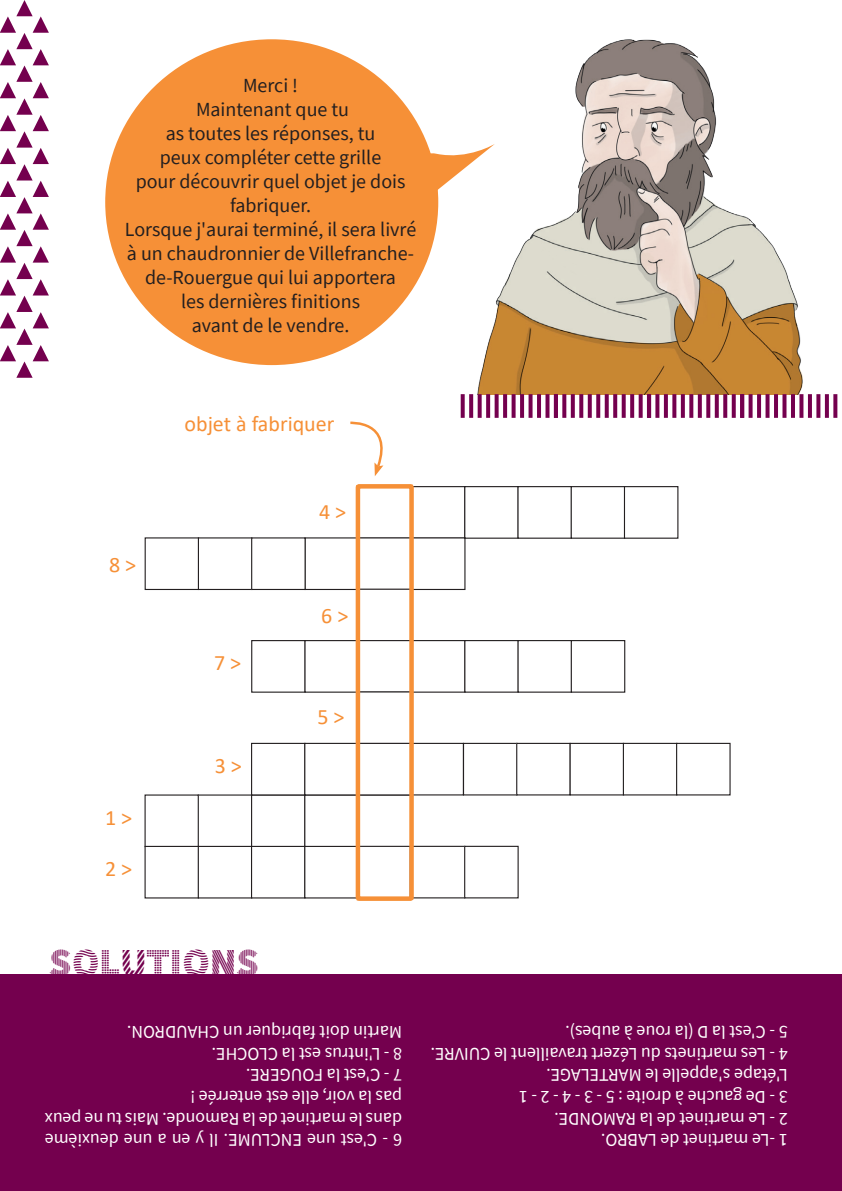
<style>
.page{position:relative;width:842px;height:1191px;background:#fff}
.page>*{position:absolute;margin:0;border:0;box-sizing:border-box;transform-origin:0 0}
.t1{font:40px "Source Sans Pro DISPLAY";color:#74004e}
.t2{font:22px "Calibri";color:#f69037}
.t3{font:20px/24px "Source Sans Pro";color:#231f20;text-align:center}
.t4{font:18px/21.6px "Source Sans Pro";color:#fff}
</style>
<div class="page">
<div style="left:1px;top:974px;width:841px;height:217px;background:#74004e"></div>
<div style="left:411px;top:486px;width:54px;height:53px;border:1px solid #231f20"></div>
<div style="left:464px;top:486px;width:55px;height:53px;border:1px solid #231f20"></div>
<div style="left:517px;top:486px;width:55px;height:53px;border:1px solid #231f20"></div>
<div style="left:304px;top:537px;width:55px;height:53px;border:1px solid #231f20"></div>
<div style="left:358px;top:537px;width:54px;height:53px;border:1px solid #231f20"></div>
<div style="left:411px;top:537px;width:54px;height:53px;border:1px solid #231f20"></div>
<div style="left:358px;top:588px;width:54px;height:53px;border:1px solid #231f20"></div>
<div style="left:358px;top:640px;width:54px;height:52px;border:1px solid #231f20"></div>
<div style="left:358px;top:691px;width:54px;height:53px;border:1px solid #231f20"></div>
<div style="left:251px;top:794px;width:55px;height:53px;border:1px solid #231f20"></div>
<div style="left:304px;top:794px;width:55px;height:53px;border:1px solid #231f20"></div>
<div style="left:409px;top:743px;width:55px;height:52px;border:1px solid #231f20"></div>
<div style="left:357px;top:743px;width:54px;height:52px;border:1px solid #231f20"></div>
<div style="left:356px;top:845px;width:55px;height:53px;border:1px solid #231f20"></div>
<div style="left:463px;top:743px;width:54px;height:52px;border:1px solid #231f20"></div>
<div style="left:516px;top:743px;width:55px;height:52px;border:1px solid #231f20"></div>
<div style="left:251px;top:743px;width:55px;height:52px;border:1px solid #231f20"></div>
<div style="left:304px;top:743px;width:55px;height:52px;border:1px solid #231f20"></div>
<div style="left:145px;top:846px;width:54px;height:52px;border:1px solid #231f20"></div>
<div style="left:198px;top:846px;width:54px;height:52px;border:1px solid #231f20"></div>
<div style="left:251px;top:846px;width:54px;height:52px;border:1px solid #231f20"></div>
<div style="left:304px;top:846px;width:55px;height:52px;border:1px solid #231f20"></div>
<div style="left:411px;top:845px;width:54px;height:53px;border:1px solid #231f20"></div>
<div style="left:464px;top:845px;width:55px;height:53px;border:1px solid #231f20"></div>
<svg style="left:350px;top:421px;width:34px;height:55px"></svg>
<div style="left:571px;top:486px;width:54px;height:53px;border:1px solid #231f20"></div>
<div style="left:624px;top:486px;width:54px;height:53px;border:1px solid #231f20"></div>
<div style="left:145px;top:537px;width:54px;height:53px;border:1px solid #231f20"></div>
<div style="left:198px;top:537px;width:54px;height:53px;border:1px solid #231f20"></div>
<div style="left:251px;top:537px;width:55px;height:53px;border:1px solid #231f20"></div>
<div style="left:105px;top:39px;width:333px;height:326px;background:#f69037;border-radius:50%"></div>
<img style="left:421px;top:39px;width:382px;height:355px">
<svg style="left:512px;top:394px;width:4px;height:24px"></svg>
<svg style="left:520px;top:394px;width:4px;height:24px"></svg>
<svg style="left:528px;top:394px;width:4px;height:24px"></svg>
<hr style="left:537px;top:394px;width:4px;height:24px;background:#74004e">
<svg style="left:545px;top:394px;width:4px;height:24px"></svg>
<svg style="left:461px;top:394px;width:4px;height:24px"></svg>
<svg style="left:469px;top:394px;width:4px;height:24px"></svg>
<svg style="left:478px;top:394px;width:4px;height:24px"></svg>
<svg style="left:486px;top:394px;width:4px;height:24px"></svg>
<svg style="left:495px;top:394px;width:4px;height:24px"></svg>
<svg style="left:503px;top:394px;width:4px;height:24px"></svg>
<svg style="left:605px;top:394px;width:4px;height:24px"></svg>
<svg style="left:613px;top:394px;width:4px;height:24px"></svg>
<svg style="left:622px;top:394px;width:4px;height:24px"></svg>
<svg style="left:630px;top:394px;width:4px;height:24px"></svg>
<svg style="left:639px;top:394px;width:4px;height:24px"></svg>
<hr style="left:554px;top:394px;width:4px;height:24px;background:#74004e">
<svg style="left:562px;top:394px;width:4px;height:24px"></svg>
<svg style="left:571px;top:394px;width:4px;height:24px"></svg>
<svg style="left:579px;top:394px;width:4px;height:24px"></svg>
<svg style="left:588px;top:394px;width:4px;height:24px"></svg>
<svg style="left:596px;top:394px;width:4px;height:24px"></svg>
<svg style="left:698px;top:394px;width:4px;height:24px"></svg>
<svg style="left:706px;top:394px;width:4px;height:24px"></svg>
<svg style="left:715px;top:394px;width:4px;height:24px"></svg>
<svg style="left:723px;top:394px;width:4px;height:24px"></svg>
<svg style="left:732px;top:394px;width:4px;height:24px"></svg>
<hr style="left:647px;top:394px;width:4px;height:24px;background:#74004e">
<svg style="left:655px;top:394px;width:4px;height:24px"></svg>
<svg style="left:664px;top:394px;width:4px;height:24px"></svg>
<svg style="left:672px;top:394px;width:4px;height:24px"></svg>
<svg style="left:681px;top:394px;width:4px;height:24px"></svg>
<svg style="left:689px;top:394px;width:4px;height:24px"></svg>
<hr style="left:791px;top:394px;width:4px;height:24px;background:#74004e">
<svg style="left:799px;top:394px;width:4px;height:24px"></svg>
<hr style="left:808px;top:394px;width:4px;height:24px;background:#74004e">
<svg style="left:816px;top:394px;width:4px;height:24px"></svg>
<svg style="left:825px;top:394px;width:4px;height:24px"></svg>
<svg style="left:833px;top:394px;width:4px;height:24px"></svg>
<hr style="left:740px;top:394px;width:4px;height:24px;background:#74004e">
<svg style="left:748px;top:394px;width:4px;height:24px"></svg>
<svg style="left:757px;top:394px;width:4px;height:24px"></svg>
<svg style="left:765px;top:394px;width:4px;height:24px"></svg>
<hr style="left:774px;top:394px;width:4px;height:24px;background:#74004e">
<svg style="left:782px;top:394px;width:4px;height:24px"></svg>
<div style="left:251px;top:640px;width:55px;height:52px;border:1px solid #231f20"></div>
<div style="left:304px;top:640px;width:55px;height:52px;border:1px solid #231f20"></div>
<div style="left:411px;top:640px;width:55px;height:52px;border:1px solid #231f20"></div>
<div style="left:464px;top:640px;width:55px;height:52px;border:1px solid #231f20"></div>
<div style="left:517px;top:640px;width:55px;height:52px;border:1px solid #231f20"></div>
<div style="left:571px;top:640px;width:54px;height:52px;border:1px solid #231f20"></div>
<div style="left:356px;top:484px;width:58px;height:417px;border:4px solid #f69037"></div>
<div style="left:570px;top:743px;width:54px;height:52px;border:1px solid #231f20"></div>
<div style="left:623px;top:743px;width:54px;height:52px;border:1px solid #231f20"></div>
<div style="left:676px;top:743px;width:55px;height:52px;border:1px solid #231f20"></div>
<svg style="left:0;top:0;width:49px;height:378px"></svg>
<p class="t3" style="left:125px;top:73px;width:293px">Merci !<br>Maintenant que tu<br>as toutes les réponses, tu<br>peux compléter cette grille<br>pour découvrir quel objet je dois fabriquer.<br>Lorsque j'aurai terminé, il sera livré à un chaudronnier de Villefranche&shy;de-Rouergue qui lui apportera<br>les dernières finitions<br>avant de le vendre.</p>
<p class="t2" style="left:185px;top:408px;width:151px">objet à fabriquer</p>
<p class="t2" style="left:109px;top:549px;width:29px">8 &gt;</p>
<p class="t2" style="left:105px;top:802px;width:29px">1 &gt;</p>
<p class="t2" style="left:105px;top:853px;width:29px">2 &gt;</p>
<p class="t2" style="left:214px;top:648px;width:29px">7 &gt;</p>
<p class="t2" style="left:215px;top:750px;width:29px">3 &gt;</p>
<h1 class="t1" style="left:49px;top:942px;width:211px">SOLUTIONS</h1>
<p class="t2" style="left:319px;top:496px;width:29px">4 &gt;</p>
<p class="t2" style="left:321px;top:601px;width:29px">6 &gt;</p>
<p class="t2" style="left:317px;top:702px;width:29px">5 &gt;</p>
<p class="t4" style="left:402px;top:1151px;width:359px;rotate:-180deg">6 - C'est une ENCLUME. Il y en a une deuxième dans le martinet de la Ramonde. Mais tu ne peux pas la voir, elle est enterrée !<br>7 - C'est la FOUGERE.<br>8 - L'intrus est la CLOCHE.<br>Martin doit fabriquer un CHAUDRON.</p>
<p class="t4" style="left:788px;top:1151px;width:359px;rotate:-180deg">1 -Le martinet de LABRO.<br>2 - Le martinet de la RAMONDE.<br>3 - De gauche à droite : 5 - 3 - 4 - 2 - 1<br>L'étape s'appelle le MARTELAGE.<br>4 - Les martinets du Lézert travaillent le CUIVRE.<br>5 - C'est la D (la roue à aubes).</p>
</div>
